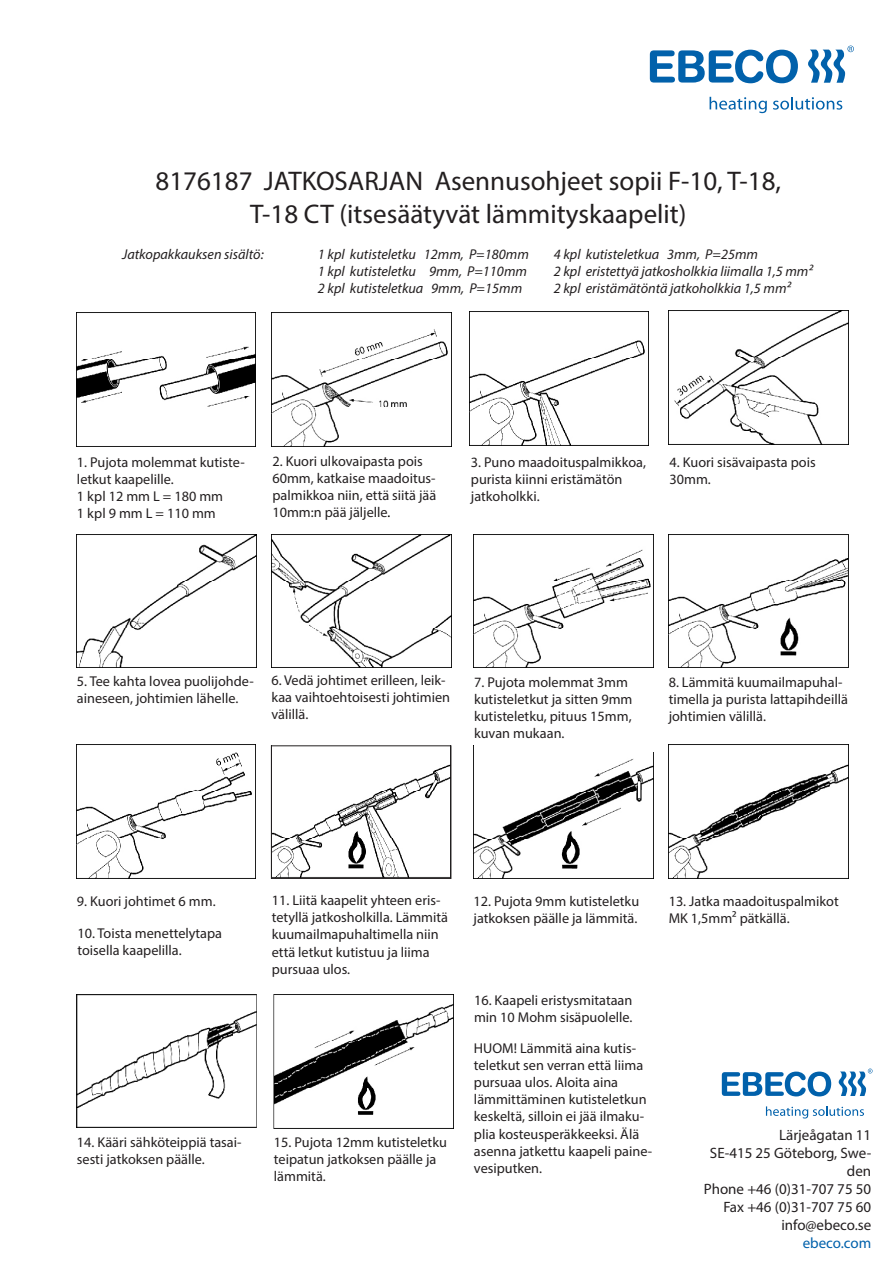
<style>
.page{position:relative;width:893px;height:1263px;background:#fff}
.page>*{position:absolute;margin:0;border:0;box-sizing:border-box;transform-origin:0 0}
.t1{font:27px "Myriad Pro";color:#231f20}
.t2{font:15px/18px "Myriad Pro";color:#231f20;text-align:right}
.t3{font:15px "Myriad Pro";color:#0161ab}
.t4{font:14.25px/17.1px "Myriad Pro";color:#231f20}
.t5{font:italic 14.25px "Myriad Pro";color:#231f20}
.s1{font-style:italic;color:#000}
</style>
<div class="page">
<img style="left:469px;top:312px;width:180px;height:133px">
<img style="left:674px;top:311px;width:174px;height:133px">
<img style="left:76px;top:313px;width:180px;height:133px">
<img style="left:272px;top:329px;width:176px;height:117px">
<svg style="left:650px;top:50px;width:148px;height:33px"></svg>
<svg style="left:808px;top:46px;width:46px;height:37px"></svg>
<svg style="left:710px;top:97px;width:57px;height:16px"></svg>
<svg style="left:773px;top:97px;width:69px;height:13px"></svg>
<img style="left:76px;top:534px;width:180px;height:134px">
<img style="left:272px;top:534px;width:179px;height:134px">
<img style="left:474px;top:534px;width:179px;height:134px">
<img style="left:669px;top:534px;width:179px;height:134px">
<img style="left:76px;top:744px;width:180px;height:134px">
<img style="left:273px;top:764px;width:176px;height:113px">
<div style="left:271px;top:745px;width:180px;height:134px;border:1px solid #231f20"></div>
<img style="left:669px;top:744px;width:179px;height:134px">
<img style="left:474px;top:759px;width:179px;height:120px">
<img style="left:273px;top:994px;width:181px;height:134px">
<img style="left:77px;top:994px;width:180px;height:134px">
<svg style="left:722px;top:1071px;width:109px;height:25px"></svg>
<svg style="left:839px;top:1068px;width:33px;height:28px"></svg>
<svg style="left:766px;top:1106px;width:98px;height:12px"></svg>
<p class="t1" style="left:156px;top:165px;width:627px">8176187 JATKOSARJAN Asennusohjeet sopii F-10, T-18,</p>
<p class="t1" style="left:250px;top:197px;width:438px">T-18 CT (itsesäätyvät lämmityskaapelit)</p>
<p class="t5" style="left:122px;top:245px;width:143px">Jatkopakkauksen sisältö:</p>
<p class="t5" style="left:318px;top:245px;width:212px">1 kpl kutisteletku 12mm, P=180mm</p>
<p class="t5" style="left:318px;top:262px;width:211px">1 kpl kutisteletku 9mm, P=110mm</p>
<p class="t5" style="left:318px;top:279px;width:206px">2 kpl kutisteletkua 9mm, P=15mm</p>
<p class="t5" style="left:554px;top:245px;width:206px">4 kpl kutisteletkua 3mm, P=25mm</p>
<p class="t5" style="left:554px;top:262px;width:260px">2 kpl eristettyä jatkosholkkia liimalla 1,5 mm²</p>
<p class="t5" style="left:554px;top:279px;width:239px">2 kpl eristämätöntä jatkoholkkia 1,5 mm²</p>
<p class="t4" style="left:77px;top:453px;width:169px">1. Pujota molemmat kutiste&shy;letkut kaapelille.</p>
<p class="t4" style="left:77px;top:487px;width:148px">1 kpl 12 mm L = 180 mm</p>
<p class="t4" style="left:77px;top:504px;width:140px">1 kpl 9 mm L = 110 mm</p>
<p class="t4" style="left:272px;top:452px;width:165px">2. Kuori ulkovaipasta pois<br>60mm, katkaise maadoitus&shy;palmikkoa niin, että siitä jää<br>10mm:n pää jäljelle<span class="s1">.</span></p>
<p class="t4" style="left:471px;top:453px;width:177px">3. Puno maadoituspalmikkoa, purista kiinni eristämätön jatkoholkki.</p>
<p class="t4" style="left:670px;top:454px;width:148px">4. Kuori sisävaipasta pois<br>30mm.</p>
<p class="t4" style="left:77px;top:672px;width:178px">5. Tee kahta lovea puolijohde&shy;aineseen, johtimien lähelle.</p>
<p class="t4" style="left:271px;top:671px;width:180px">6. Vedä johtimet erilleen, leik&shy;kaa vaihtoehtoisesti johtimien välillä.</p>
<p class="t4" style="left:474px;top:673px;width:160px">7. Pujota molemmat 3mm kutisteletkut ja sitten 9mm kutisteletku, pituus 15mm, kuvan mukaan.</p>
<p class="t4" style="left:669px;top:673px;width:181px">8. Lämmitä kuumailmapuhal&shy;timella ja purista lattapihdeillä johtimien välillä.</p>
<p class="t4" style="left:77px;top:892px;width:140px">9. Kuori johtimet 6 mm.</p>
<p class="t4" style="left:77px;top:924px;width:146px">10. Toista menettelytapa toisella kaapelilla.</p>
<p class="t4" style="left:272px;top:892px;width:178px">11. Liitä kaapelit yhteen eris&shy;tetyllä jatkosholkilla. Lämmitä kuumailmapuhaltimella niin että letkut kutistuu ja liima pursuaa ulos.</p>
<p class="t4" style="left:474px;top:892px;width:167px">12. Pujota 9mm kutisteletku jatkoksen päälle ja lämmitä.</p>
<p class="t4" style="left:669px;top:892px;width:172px">13. Jatka maadoituspalmikot<br>MK 1,5mm² pätkällä.</p>
<p class="t4" style="left:77px;top:1133px;width:166px">14. Kääri sähköteippiä tasai&shy;sesti jatkoksen päälle.</p>
<p class="t4" style="left:274px;top:1133px;width:174px">15. Pujota 12mm kutisteletku teipatun jatkoksen päälle ja lämmitä.</p>
<p class="t4" style="left:474px;top:992px;width:160px">16. Kaapeli eristysmitataan</p>
<p class="t4" style="left:474px;top:1009px;width:160px">min 10 Mohm sisäpuolelle.</p>
<p class="t4" style="left:474px;top:1039px;width:180px">HUOM! Lämmitä aina kutis&shy;teletkut sen verran että liima pursuaa ulos. Aloita aina lämmittäminen kutisteletkun keskeltä, silloin ei jää ilmaku&shy;plia kosteusperäkkeeksi. Älä asenna jatkettu kaapeli paine&shy;vesiputken.</p>
<p class="t2" style="left:779px;top:1126px;width:94px">Lärjeågatan 11</p>
<p class="t2" style="left:710px;top:1144px;width:163px">SE-415 25 Göteborg, Swe&shy;den</p>
<p class="t2" style="left:704px;top:1180px;width:169px">Phone +46 (0)31-707 75 50</p>
<p class="t2" style="left:723px;top:1198px;width:149px">Fax +46 (0)31-707 75 60</p>
<p class="t2" style="left:781px;top:1216px;width:91px">info@ebeco.se</p>
<p class="t3" style="left:803px;top:1234px;width:70px">ebeco.com</p>
</div>
